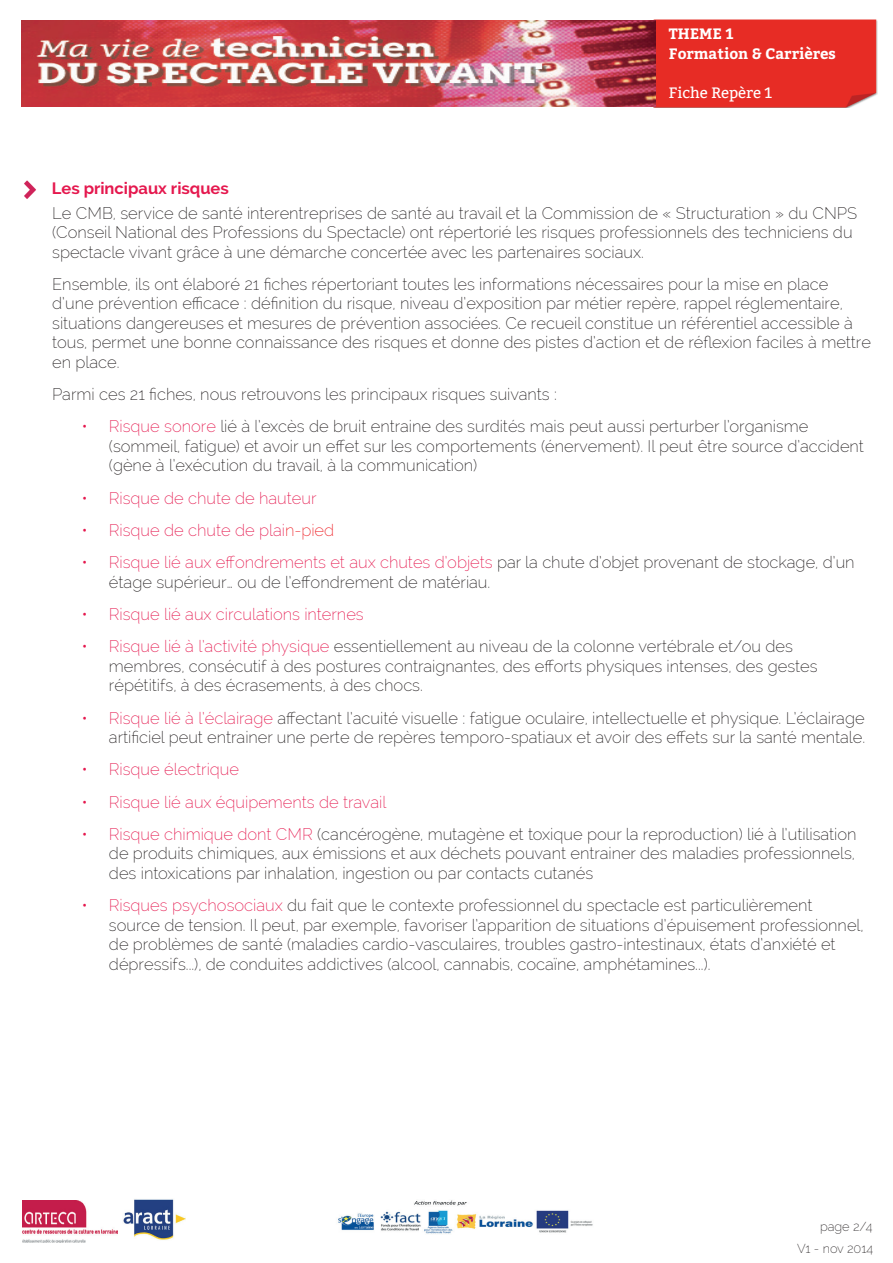
<style>
.page{position:relative;width:893px;height:1263px;background:#fff}
.page>*{position:absolute;margin:0;border:0;box-sizing:border-box;transform-origin:0 0}
.t1{font:200 16.5px/19.5px "Raleway";color:#231f20}
.t2{font:200 16.5px "Raleway";color:#e5184e}
.t3{font:700 16.5px "Raleway";color:#e5184e}
.t4{font:700 15px/19.5px "Bitter";color:#fff}
.t5{font:15px "Bitter";color:#fff}
.t6{font:200 12.75px/22.2px "Raleway";color:#231f20;text-align:right}
.s1{color:#e5184e}
.s2{color:#ee1d23}
</style>
<div class="page">
<img style="left:21px;top:20px;width:856px;height:88px">
<img style="left:338px;top:1200px;width:255px;height:34px">
<img style="left:22px;top:1201px;width:95px;height:41px">
<img style="left:123px;top:1199px;width:62px;height:41px">
<img style="left:24px;top:180px;width:12px;height:19px">
<p class="t3" style="left:52px;top:179px;width:179px">Les principaux risques</p>
<p class="t4" style="left:669px;top:24px;width:168px">THEME 1<br>Formation &amp; Carrières</p>
<p class="t5" style="left:669px;top:84px;width:105px">Fiche Repère 1</p>
<p class="t1" style="left:52px;top:203px;width:807px">Le CMB, service de santé interentreprises de santé au travail et la Commission de « Structuration » du CNPS (Conseil National des Professions du Spectacle) ont répertorié les risques professionnels des techniciens du spectacle vivant grâce à une démarche concertée avec les partenaires sociaux.</p>
<p class="t1" style="left:52px;top:274px;width:820px">Ensemble, ils ont élaboré 21 fiches répertoriant toutes les informations nécessaires pour la mise en place d’une prévention efficace : définition du risque, niveau d’exposition par métier repère, rappel réglementaire, situations dangereuses et mesures de prévention associées. Ce recueil constitue un référentiel accessible à tous, permet une bonne connaissance des risques et donne des pistes d’action et de réflexion faciles à mettre en place.</p>
<p class="t1" style="left:52px;top:385px;width:506px">Parmi ces 21 fiches, nous retrouvons les principaux risques suivants :</p>
<p class="t1" style="left:109px;top:417px;width:756px;text-indent:-27px"><span class="s1">• Risque sonore</span> lié à l’excès de bruit entraine des surdités mais peut aussi perturber l’organisme (sommeil, fatigue) et avoir un effet sur les comportements (énervement). Il peut être source d’accident (gène à l’exécution du travail, à la communication)</p>
<p class="t2" style="left:82px;top:488px;width:236px">• Risque de chute de hauteur</p>
<p class="t2" style="left:82px;top:520px;width:254px">• Risque de chute de plai<span class="s2">n-pied</span></p>
<p class="t1" style="left:109px;top:553px;width:747px;text-indent:-27px"><span class="s1">• Risque lié aux effondrements et aux chutes d’objets</span> par la chute d’objet provenant de stockage, d’un étage supérieur… ou de l’effondrement de matériau.</p>
<p class="t2" style="left:82px;top:604px;width:283px">• Risque lié aux circulations internes</p>
<p class="t1" style="left:109px;top:637px;width:710px;text-indent:-27px"><span class="s1">• Risque lié à l’activité physique</span> essentiellement au niveau de la colonne vertébrale et/ou des membres, consécutif à des postures contraignantes, des efforts physiques intenses, des gestes répétitifs, à des écrasements, à des chocs.</p>
<p class="t1" style="left:82px;top:708px;width:785px;text-align:right"><span class="s1">• Risque lié à l’éclairage</span> affectant l’acuité visuelle : fatigue oculaire, intellectuelle et physique. L’éclairage artificiel peut entrainer une perte de repères temporo-spatiaux et avoir des effets sur la santé mentale.</p>
<p class="t2" style="left:82px;top:760px;width:159px">• Risque électrique</p>
<p class="t2" style="left:82px;top:792px;width:306px">• Risque lié aux équipements de travail</p>
<p class="t1" style="left:109px;top:824px;width:749px;text-align:justify;text-indent:-27px"><span class="s1">• Risque chimique dont CMR</span> (cancérogène, mutagène et toxique pour la reproduction) lié à l’utilisation de produits chimiques, aux émissions et aux déchets pouvant entrainer des maladies professionnels, des intoxications par inhalation, ingestion ou par contacts cutanés</p>
<p class="t1" style="left:109px;top:895px;width:756px;text-indent:-27px"><span class="s1">• Risques psychosociaux</span> du fait que le contexte professionnel du spectacle est particulièrement source de tension. Il peut, par exemple, favoriser l’apparition de situations d’épuisement professionnel, de problèmes de santé (maladies cardio-vasculaires, troubles gastro-intestinaux, états d’anxiété et dépressifs...), de conduites addictives (alcool, cannabis, cocaïne, amphétamines...).</p>
<p class="t6" style="left:797px;top:1215px;width:78px">page 2/4<br>V1 - nov 2014</p>
</div>
